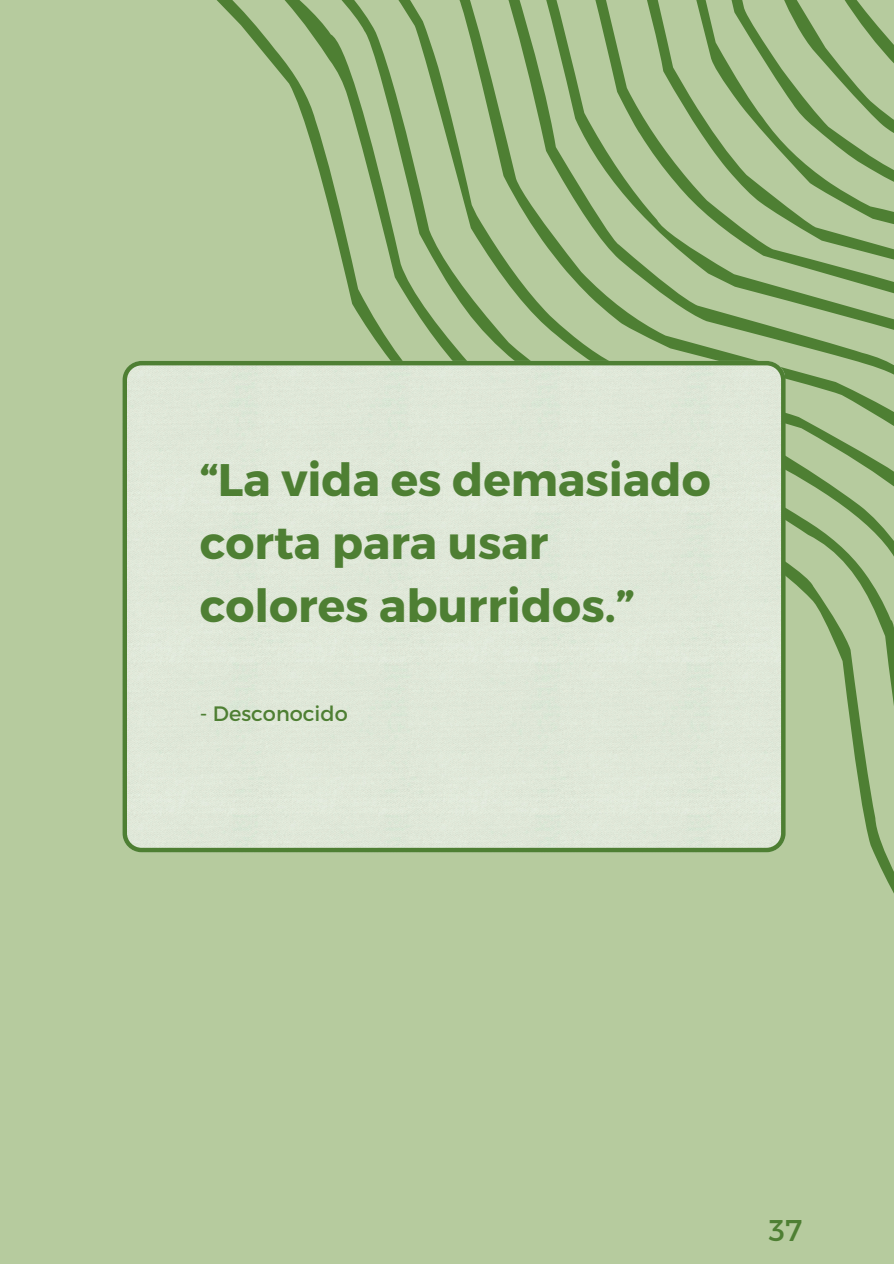
<style>
.page{position:relative;width:894px;height:1264px;background:#fff}
.page>*{position:absolute;margin:0;border:0;box-sizing:border-box;transform-origin:0 0}
.t1{font:700 45.6px/63px "Montserrat";color:#4e7f33}
.t2{font:30px "Montserrat";color:#4e7f33}
.t3{font:20.85px "Montserrat";color:#4e7f33}
</style>
<div class="page">
<div style="left:0;top:0;width:893px;height:1263px;background:#b6cb9e"></div>
<svg style="left:217px;top:0;width:676px;height:753px"></svg>
<svg style="left:272px;top:0;width:621px;height:572px"></svg>
<svg style="left:343px;top:0;width:550px;height:492px"></svg>
<svg style="left:415px;top:0;width:478px;height:431px"></svg>
<svg style="left:475px;top:0;width:418px;height:380px"></svg>
<svg style="left:524px;top:0;width:369px;height:332px"></svg>
<svg style="left:576px;top:0;width:317px;height:296px"></svg>
<svg style="left:628px;top:0;width:265px;height:262px"></svg>
<svg style="left:678px;top:0;width:215px;height:226px"></svg>
<svg style="left:715px;top:0;width:178px;height:185px"></svg>
<div style="left:122px;top:361px;width:663px;height:491px;background:#dfe7d8"></div>
<p class="t1" style="left:200px;top:445px;width:512px">“La vida es demasiado corta para usar colores aburridos.”</p>
<h1 class="t3" style="left:200px;top:700px;width:149px">- Desconocido</h1>
<p class="t2" style="left:768px;top:1210px;width:35px">37</p>
</div>
